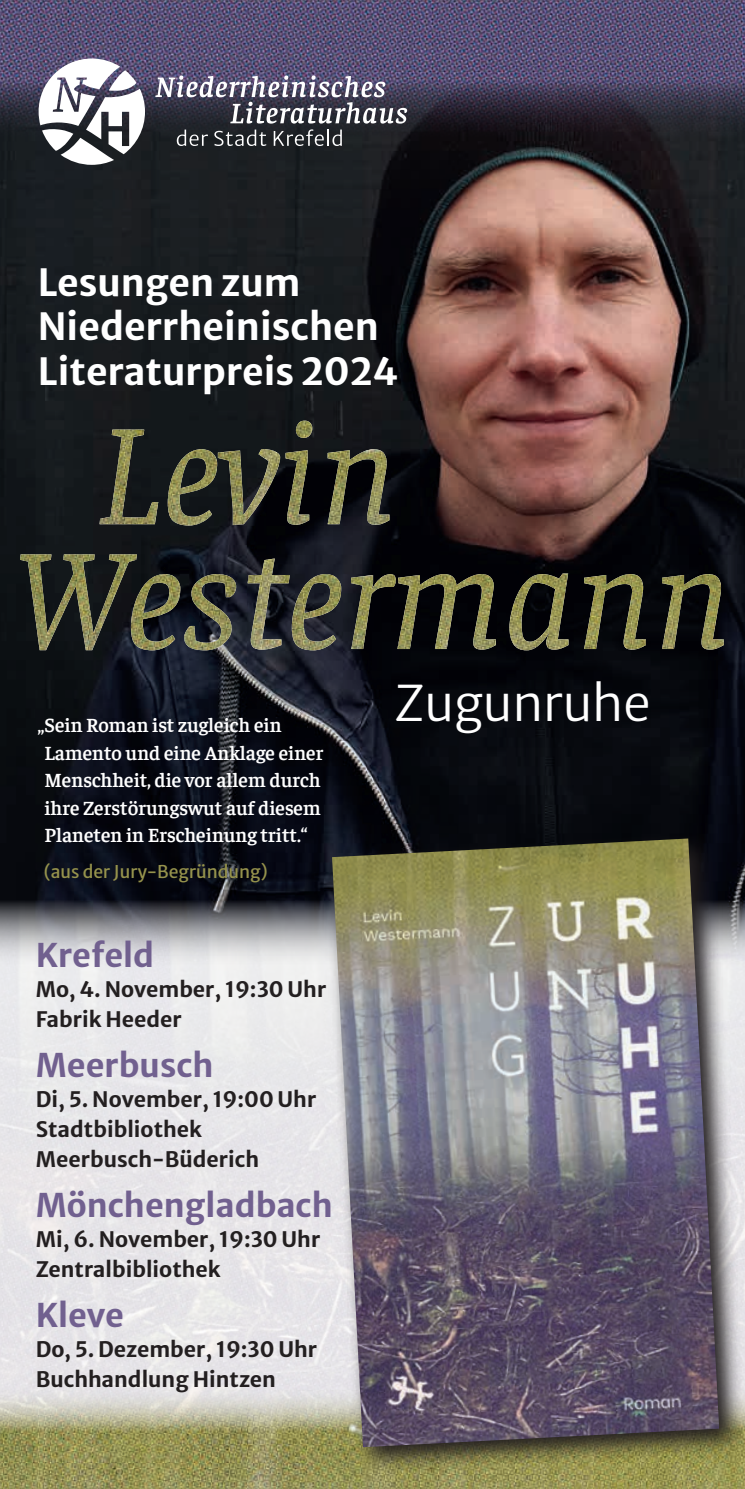
<style>
.page{position:relative;width:745px;height:1489px;background:#fff}
.page>*{position:absolute;margin:0;border:0;box-sizing:border-box;transform-origin:0 0}
.t1{font:48.75px "Merriweather Sans";color:#fff}
.t2{font:700 37.25px/44.8px "Merriweather Sans";color:#fff}
.t3{font:700 32.5px "Merriweather Sans";color:#71608f}
.t4{font:700 21.25px/30px "Merriweather Sans";color:#231f20}
.t5{font:20px/27.5px "Faustina";color:#fff}
.t6{font:17.5px "Merriweather Sans";color:#95924c}
</style>
<div class="page">
<img style="left:0;top:144px;width:744px;height:825px">
<img style="left:0;top:1386px;width:744px;height:102px">
<img style="left:0;top:0;width:744px;height:144px">
<img style="left:20px;top:554px;width:703px;height:96px">
<img style="left:99px;top:420px;width:290px;height:105px">
<svg style="left:39px;top:58px;width:106px;height:107px"></svg>
<svg style="left:155px;top:75px;width:252px;height:71px;background:#5a5966"></svg>
<svg style="left:324px;top:830px;width:420px;height:644px;background:#949382"></svg>
<img style="left:332px;top:838px;width:386px;height:608px">
<h2 class="t2" style="left:38px;top:255px;width:362px">Lesungen zum<br>Niederrheinischen<br>Literaturpreis 2024</h2>
<p class="t5" style="left:44px;top:710px;width:280px;text-indent:-7px">„Sein Roman ist zugleich ein<br>Lamento und eine Anklage einer<br>Menschheit, die vor allem durch ihre Zerstörungswut auf diesem<br>Planeten in Erscheinung tritt.“</p>
<p class="t6" style="left:44px;top:856px;width:225px">(aus der Jury-Begründung)</p>
<h3 class="t3" style="left:36px;top:926px;width:120px">Krefeld</h3>
<p class="t4" style="left:36px;top:971px;width:292px">Mo, 4. November, 19:30 Uhr<br>Fabrik Heeder</p>
<h3 class="t3" style="left:36px;top:1036px;width:179px">Meerbusch</h3>
<p class="t4" style="left:36px;top:1081px;width:282px">Di, 5. November, 19:00 Uhr<br>Stadtbibliothek<br>Meerbusch-Büderich</p>
<h3 class="t3" style="left:36px;top:1176px;width:298px">Mönchengladbach</h3>
<p class="t4" style="left:36px;top:1221px;width:286px">Mi, 6. November, 19:30 Uhr<br>Zentralbibliothek</p>
<h3 class="t3" style="left:36px;top:1286px;width:90px">Kleve</h3>
<p class="t4" style="left:36px;top:1331px;width:283px">Do, 5. Dezember, 19:30 Uhr<br>Buchhandlung Hintzen</p>
<h1 class="t1" style="left:394px;top:660px;width:257px">Zugunruhe</h1>
</div>
